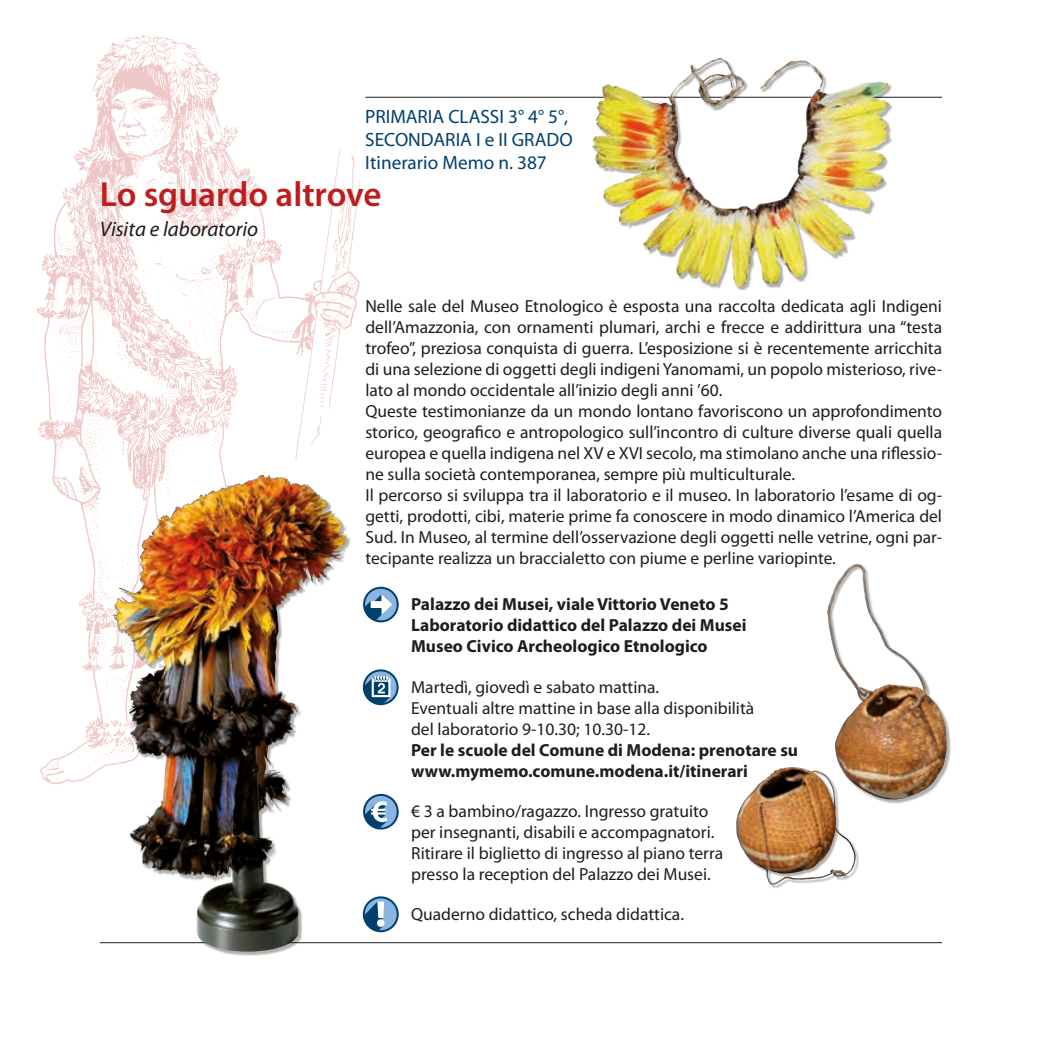
<style>
.page{position:relative;width:1042px;height:1042px;background:#fff}
.page>*{position:absolute;margin:0;border:0;box-sizing:border-box;transform-origin:0 0}
.t1{font:600 35px "Myriad Pro";color:#be1d1d}
.t2{font:italic 21px "Myriad Pro";color:#1d1d1b}
.t3{font:19.25px/23.1px "Myriad Pro";color:#00406d}
.t4{font:17.5px/21px "Myriad Pro";color:#1d1d1b}
.t5{font:700 17.5px/21px "Myriad Pro";color:#1d1d1b}
</style>
<div class="page">
<img style="left:37px;top:35px;width:333px;height:782px">
<hr style="left:365px;top:97px;width:577px;height:1px;background:#1d1d1b">
<hr style="left:100px;top:942px;width:842px;height:1px;background:#1d1d1b">
<svg style="left:363px;top:587px;width:36px;height:35px"></svg>
<div style="left:365px;top:589px;width:32px;height:31px;background:#8ab5e1;border-radius:50%"></div>
<svg style="left:364px;top:594px;width:28px;height:27px"></svg>
<svg style="left:363px;top:794px;width:36px;height:35px"></svg>
<div style="left:365px;top:796px;width:32px;height:31px;background:#8ab5e1;border-radius:50%"></div>
<svg style="left:364px;top:801px;width:23px;height:27px"></svg>
<svg style="left:363px;top:896px;width:36px;height:36px"></svg>
<div style="left:365px;top:898px;width:32px;height:32px;background:#8ab5e1;border-radius:50%"></div>
<svg style="left:364px;top:901px;width:20px;height:29px"></svg>
<svg style="left:363px;top:669px;width:36px;height:36px"></svg>
<svg style="left:365px;top:671px;width:32px;height:32px"></svg>
<svg style="left:363px;top:676px;width:27px;height:29px"></svg>
<div style="left:593px;top:58px;width:300px;height:232px;background:#1d1d1b;opacity:.35"></div>
<img style="left:592px;top:59px;width:125px;height:218px">
<div style="left:737px;top:768px;width:123px;height:120px;background:#1d1d1b;opacity:.35"></div>
<img style="left:749px;top:767px;width:44px;height:28px">
<div style="left:828px;top:565px;width:123px;height:239px;background:#1d1d1b;opacity:.35"></div>
<img style="left:827px;top:564px;width:27px;height:71px">
<div style="left:114px;top:475px;width:237px;height:480px;background:#1d1d1b;opacity:.35"></div>
<img style="left:152px;top:474px;width:116px;height:61px">
<p class="t3" style="left:365px;top:105px;width:209px">PRIMARIA CLASSI 3° 4° 5°,<br>SECONDARIA I e II GRADO<br>Itinerario Memo n. 387</p>
<h1 class="t1" style="left:100px;top:172px;width:283px">Lo sguardo altrove</h1>
<p class="t2" style="left:100px;top:216px;width:160px">Visita e laboratorio</p>
<p class="t4" style="left:365px;top:295px;width:578px">Nelle sale del Museo Etnologico è esposta una raccolta dedicata agli Indigeni dell’Amazzonia, con ornamenti plumari, archi e frecce e addirittura una “testa trofeo”, preziosa conquista di guerra. L’esposizione si è recentemente arricchita di una selezione di oggetti degli indigeni Yanomami, un popolo misterioso, rive&shy;lato al mondo occidentale all’inizio degli anni ’60.<br>Queste testimonianze da un mondo lontano favoriscono un approfondimento storico, geografico e antropologico sull’incontro di culture diverse quali quella europea e quella indigena nel XV e XVI secolo, ma stimolano anche una riflessio&shy;ne sulla società contemporanea, sempre più multiculturale.<br>Il percorso si sviluppa tra il laboratorio e il museo. In laboratorio l’esame di og&shy;getti, prodotti, cibi, materie prime fa conoscere in modo dinamico l’America del Sud. In Museo, al termine dell’osservazione degli oggetti nelle vetrine, ogni par&shy;tecipante realizza un braccialetto con piume e perline variopinte.</p>
<p class="t5" style="left:411px;top:593px;width:337px">Palazzo dei Musei, viale Vittorio Veneto 5<br>Laboratorio didattico del Palazzo dei Musei<br>Museo Civico Archeologico Etnologico</p>
<p class="t4" style="left:411px;top:676px;width:345px">Martedì, giovedì e sabato mattina.<br>Eventuali altre mattine in base alla disponibilità del laboratorio 9-10.30; 10.30-12.</p>
<p class="t5" style="left:411px;top:738px;width:388px">Per le scuole del Comune di Modena: prenotare su www.mymemo.comune.modena.it/itinerari</p>
<p class="t4" style="left:411px;top:800px;width:313px">€ 3 a bambino/ragazzo. Ingresso gratuito per insegnanti, disabili e accompagnatori.<br>Ritirare il biglietto di ingresso al piano terra presso la reception del Palazzo dei Musei.</p>
<p class="t4" style="left:411px;top:903px;width:274px">Quaderno didattico, scheda didattica.</p>
</div>
